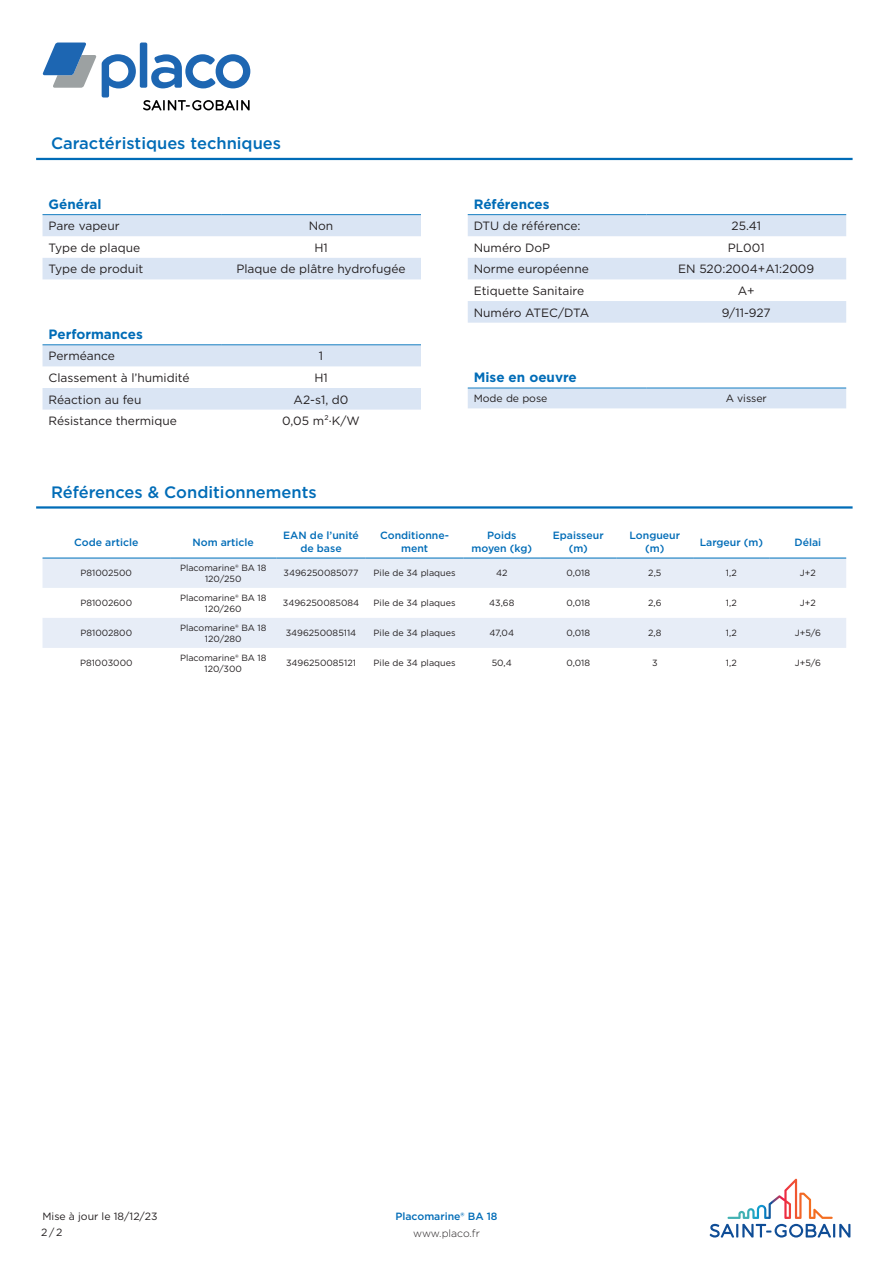
<style>
.page{position:relative;width:893px;height:1263px;background:#fff}
.page>*{position:absolute;margin:0;border:0;box-sizing:border-box;transform-origin:0 0}
.t1{font:500 16.5px "Gotham";color:#006cb7}
.attribute_group{font:700 13.5px "Gotham";color:#006cb7}
.column_1{font:12px "Gotham";color:#231f20}
.column_2{font:12px "Gotham";color:#231f20}
.column_header_1_colu{font:500 10.5px/12.6px "Gotham";color:#006cb7;text-align:center}
.column_1-2{font:10.5px/16.6px "Gotham";color:#231f20}
.Product_Name_Master{font:500 10.5px "Gotham";color:#006cb7}
.t2{font:300 10.5px "Gotham";color:#231f20}
.column_2-2{font:10.5px "Gotham";color:#231f20}
.column_2-3{font:9px/10.8px "Gotham";color:#231f20;text-align:center}
.column_4{font:9px "Gotham";color:#231f20}
.column_3{font:9px "Gotham";color:#231f20}
.column_1-3{font:9px "Gotham";color:#231f20}
.column_6{font:9px "Gotham";color:#231f20}
.column_5{font:9px "Gotham";color:#231f20}
.column_9{font:9px "Gotham";color:#231f20}
.column_8{font:9px "Gotham";color:#231f20}
.column_7{font:9px "Gotham";color:#231f20}
</style>
<div class="page">
<svg style="left:143px;top:100px;width:107px;height:10px"></svg>
<div style="left:140px;top:43px;width:7px;height:45px;background:#1d66b2;border-radius:2px"></div>
<svg style="left:42px;top:43px;width:94px;height:55px"></svg>
<svg style="left:151px;top:54px;width:99px;height:34px"></svg>
<svg style="left:710px;top:1179px;width:140px;height:58px"></svg>
<hr style="left:36px;top:158px;width:817px;height:2px;background:#006cb7">
<svg style="left:43px;top:215px;width:378px;height:64px"></svg>
<hr style="left:43px;top:214px;width:178px;height:1px;background:#167ec2">
<hr style="left:221px;top:214px;width:200px;height:1px;background:#167ec2">
<svg style="left:43px;top:345px;width:378px;height:65px"></svg>
<hr style="left:43px;top:344px;width:178px;height:1px;background:#167ec2">
<hr style="left:221px;top:344px;width:200px;height:1px;background:#167ec2">
<svg style="left:468px;top:215px;width:378px;height:108px"></svg>
<hr style="left:468px;top:214px;width:178px;height:1px;background:#167ec2">
<hr style="left:646px;top:214px;width:200px;height:1px;background:#167ec2">
<div style="left:468px;top:389px;width:378px;height:19px;background:#dae5f4"></div>
<hr style="left:468px;top:388px;width:178px;height:1px;background:#167ec2">
<hr style="left:646px;top:388px;width:200px;height:1px;background:#167ec2">
<hr style="left:36px;top:506px;width:817px;height:3px;background:#006cb7">
<svg style="left:43px;top:559px;width:803px;height:89px;fill:#e7edf7"></svg>
<hr style="left:43px;top:557px;width:127px;height:2px;background:#167ec2">
<hr style="left:170px;top:557px;width:106px;height:2px;background:#167ec2">
<hr style="left:276px;top:557px;width:90px;height:2px;background:#167ec2">
<hr style="left:366px;top:557px;width:97px;height:2px;background:#167ec2">
<hr style="left:463px;top:557px;width:77px;height:2px;background:#167ec2">
<hr style="left:540px;top:557px;width:77px;height:2px;background:#167ec2">
<hr style="left:617px;top:557px;width:76px;height:2px;background:#167ec2">
<hr style="left:693px;top:557px;width:77px;height:2px;background:#167ec2">
<hr style="left:770px;top:557px;width:76px;height:2px;background:#167ec2">
<p class="t1" style="left:51px;top:133px;width:232px">Caractéristiques techniques</p>
<p class="attribute_group" style="left:49px;top:195px;width:54px">Général</p>
<p class="column_1" style="left:49px;top:218px;width:73px">Pare vapeur</p>
<p class="column_2" style="left:309px;top:218px;width:26px">Non</p>
<p class="column_1" style="left:49px;top:240px;width:93px">Type de plaque</p>
<p class="column_2" style="left:314px;top:240px;width:15px">H1</p>
<p class="column_1" style="left:49px;top:261px;width:96px">Type de produit</p>
<p class="column_2" style="left:236px;top:261px;width:171px">Plaque de plâtre hydrofugée</p>
<p class="attribute_group" style="left:49px;top:325px;width:96px">Performances</p>
<p class="column_1" style="left:49px;top:348px;width:68px">Perméance</p>
<p class="column_2" style="left:319px;top:348px;width:6px">1</p>
<p class="column_1" style="left:49px;top:370px;width:143px">Classement à l’humidité</p>
<p class="column_2" style="left:314px;top:370px;width:15px">H1</p>
<p class="column_1" style="left:49px;top:392px;width:94px">Réaction au feu</p>
<p class="column_2" style="left:294px;top:392px;width:56px">A2-s1, d0</p>
<p class="column_1" style="left:49px;top:413px;width:130px">Résistance thermique</p>
<p class="column_2" style="left:282px;top:413px;width:79px">0,05 m²·K/W</p>
<p class="t1" style="left:51px;top:481px;width:267px">Références &amp; Conditionnements</p>
<p class="attribute_group" style="left:474px;top:195px;width:77px">Références</p>
<p class="column_1" style="left:474px;top:218px;width:108px">DTU de référence:</p>
<p class="column_2" style="left:731px;top:218px;width:31px">25.41</p>
<p class="column_1" style="left:474px;top:240px;width:78px">Numéro DoP</p>
<p class="column_2" style="left:728px;top:240px;width:38px">PL001</p>
<p class="column_1" style="left:474px;top:261px;width:117px">Norme européenne</p>
<p class="column_2" style="left:678px;top:261px;width:137px">EN 520:2004+A1:2009</p>
<p class="column_1" style="left:474px;top:283px;width:112px">Etiquette Sanitaire</p>
<p class="column_2" style="left:738px;top:283px;width:18px">A+</p>
<p class="column_1" style="left:474px;top:305px;width:117px">Numéro ATEC/DTA</p>
<p class="column_2" style="left:722px;top:305px;width:51px">9/11-927</p>
<p class="attribute_group" style="left:474px;top:368px;width:105px">Mise en oeuvre</p>
<p class="column_1-2" style="left:474px;top:390px;width:75px">Mode de pose</p>
<p class="column_2-2" style="left:726px;top:392px;width:43px">A visser</p>
<p class="column_header_1_colu" style="left:74px;top:536px;width:66px">Code article</p>
<p class="column_header_1_colu" style="left:192px;top:536px;width:63px">Nom article</p>
<p class="column_header_1_colu" style="left:283px;top:529px;width:77px">EAN de l’unité de base</p>
<p class="column_header_1_colu" style="left:380px;top:529px;width:70px">Conditionne&shy;ment</p>
<p class="column_header_1_colu" style="left:471px;top:529px;width:62px">Poids moyen (kg)</p>
<p class="column_header_1_colu" style="left:553px;top:529px;width:52px">Epaisseur (m)</p>
<p class="column_header_1_colu" style="left:630px;top:529px;width:52px">Longueur (m)</p>
<p class="column_header_1_colu" style="left:700px;top:536px;width:65px">Largeur (m)</p>
<p class="column_header_1_colu" style="left:795px;top:536px;width:28px">Délai</p>
<p class="column_1-3" style="left:81px;top:567px;width:53px">P81002500</p>
<p class="column_2-3" style="left:180px;top:562px;width:88px">Placomarine® BA 18<br>120/250</p>
<p class="column_3" style="left:284px;top:567px;width:76px">3496250085077</p>
<p class="column_4" style="left:374px;top:567px;width:83px">Pile de 34 plaques</p>
<p class="column_5" style="left:496px;top:567px;width:13px">42</p>
<p class="column_6" style="left:566px;top:567px;width:25px">0,018</p>
<p class="column_7" style="left:648px;top:567px;width:15px">2,5</p>
<p class="column_8" style="left:726px;top:567px;width:12px">1,2</p>
<p class="column_9" style="left:800px;top:567px;width:17px">J+2</p>
<p class="column_1-3" style="left:80px;top:597px;width:53px">P81002600</p>
<p class="column_2-3" style="left:180px;top:592px;width:88px">Placomarine® BA 18<br>120/260</p>
<p class="column_3" style="left:283px;top:597px;width:78px">3496250085084</p>
<p class="column_4" style="left:374px;top:597px;width:83px">Pile de 34 plaques</p>
<p class="column_5" style="left:489px;top:597px;width:27px">43,68</p>
<p class="column_6" style="left:566px;top:597px;width:25px">0,018</p>
<p class="column_7" style="left:648px;top:597px;width:15px">2,6</p>
<p class="column_8" style="left:726px;top:597px;width:12px">1,2</p>
<p class="column_9" style="left:800px;top:597px;width:17px">J+2</p>
<p class="column_1-3" style="left:80px;top:627px;width:53px">P81002800</p>
<p class="column_2-3" style="left:180px;top:622px;width:88px">Placomarine® BA 18<br>120/280</p>
<p class="column_3" style="left:286px;top:627px;width:72px">3496250085114</p>
<p class="column_4" style="left:374px;top:627px;width:83px">Pile de 34 plaques</p>
<p class="column_5" style="left:489px;top:627px;width:26px">47,04</p>
<p class="column_6" style="left:566px;top:627px;width:25px">0,018</p>
<p class="column_7" style="left:648px;top:627px;width:15px">2,8</p>
<p class="column_8" style="left:726px;top:627px;width:12px">1,2</p>
<p class="column_9" style="left:795px;top:627px;width:28px">J+5/6</p>
<p class="column_1-3" style="left:80px;top:657px;width:54px">P81003000</p>
<p class="column_2-3" style="left:180px;top:652px;width:88px">Placomarine® BA 18<br>120/300</p>
<p class="column_3" style="left:286px;top:657px;width:71px">3496250085121</p>
<p class="column_4" style="left:374px;top:657px;width:83px">Pile de 34 plaques</p>
<p class="column_5" style="left:492px;top:657px;width:22px">50,4</p>
<p class="column_6" style="left:566px;top:657px;width:25px">0,018</p>
<p class="column_7" style="left:652px;top:657px;width:7px">3</p>
<p class="column_8" style="left:726px;top:657px;width:12px">1,2</p>
<p class="column_9" style="left:795px;top:657px;width:28px">J+5/6</p>
<p class="column_1-2" style="left:41px;top:1207px;width:118px">Mise à jour le 18/12/23<br>2/2</p>
<p class="Product_Name_Master" style="left:395px;top:1209px;width:104px">Placomarine® BA 18</p>
<p class="t2" style="left:413px;top:1227px;width:68px">www.placo.fr</p>
</div>
